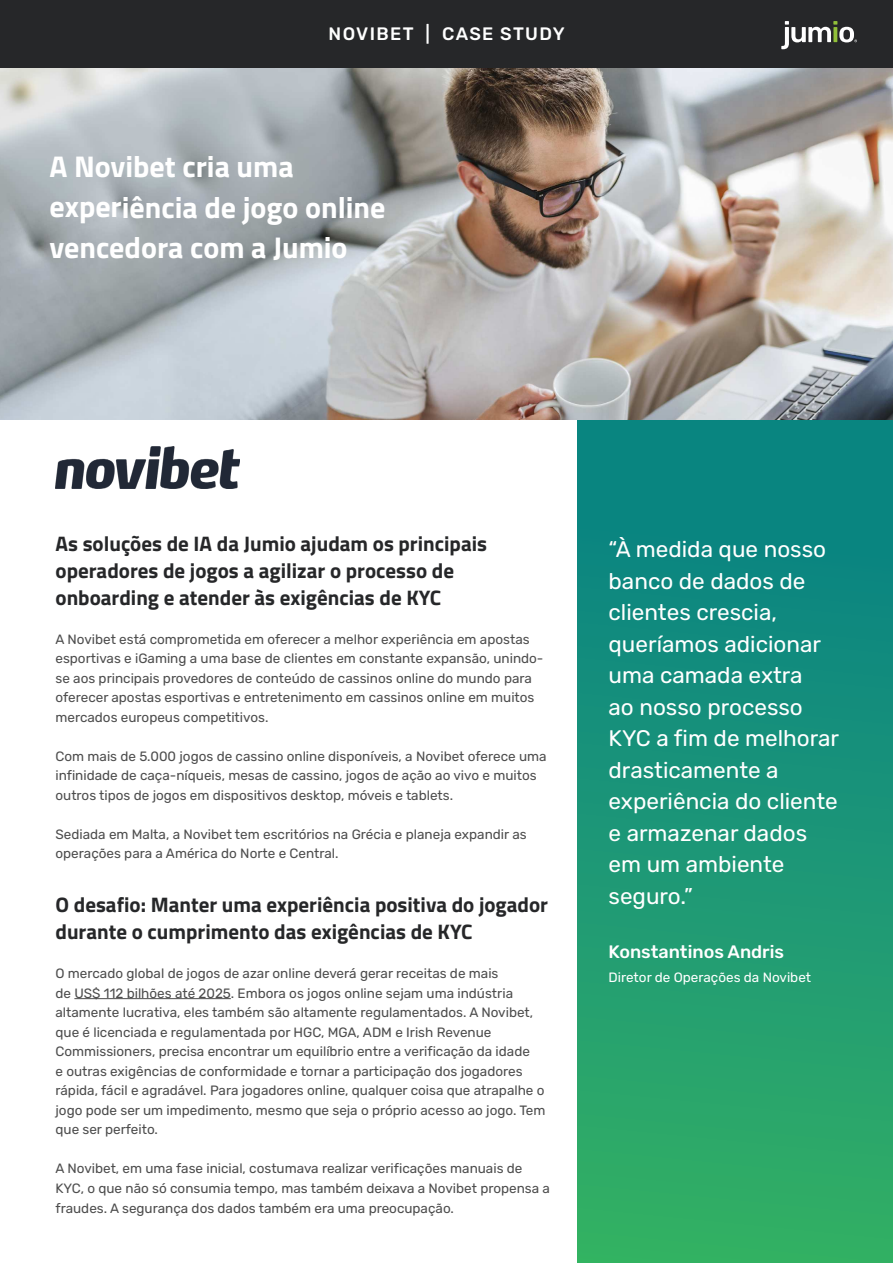
<style>
.page{position:relative;width:893px;height:1263px;background:#fff}
.page>*{position:absolute;margin:0;border:0;box-sizing:border-box;transform-origin:0 0}
.t1{font:700 30px/40.5px "Titillium Web";color:#fff}
.t2{font:22.5px/31.5px "Rubik";color:#fff}
.t3{font:700 21px/27px "Titillium Web";color:#262729}
.t4{font:500 18px "Rubik";color:#fff}
.t5{font:500 18px "Rubik";letter-spacing:.075em;color:#fff}
.t6{font:13.5px/19.5px "Rubik";color:#4d4d4d}
.t7{font:13.5px "Rubik";color:#fff}
</style>
<div class="page">
<div style="left:577px;top:420px;width:316px;height:843px;background:linear-gradient(to bottom,#057f85,#33af65)"></div>
<img style="left:0;top:68px;width:893px;height:352px">
<hr style="left:74px;top:998px;width:157px;height:1px;background:#4d4d4d">
<div style="left:0;top:0;width:893px;height:68px;background:#262729"></div>
<img style="left:55px;top:447px;width:185px;height:41px">
<svg style="left:781px;top:21px;width:76px;height:28px"></svg>
<h3 class="t5" style="left:329px;top:24px;width:238px">NOVIBET | CASE STUDY</h3>
<h1 class="t1" style="left:49px;top:149px;width:338px">A Novibet cria uma experiência de jogo online vencedora com a Jumio</h1>
<h3 class="t3" style="left:55px;top:532px;width:433px">As soluções de IA da Jumio ajudam os principais operadores de jogos a agilizar o processo de onboarding e atender às exigências de KYC</h3>
<p class="t6" style="left:55px;top:630px;width:489px">A Novibet está comprometida em oferecer a melhor experiência em apostas esportivas e iGaming a uma base de clientes em constante expansão, unindo&shy;se aos principais provedores de conteúdo de cassinos online do mundo para oferecer apostas esportivas e entretenimento em cassinos online em muitos mercados europeus competitivos.</p>
<p class="t6" style="left:55px;top:747px;width:493px">Com mais de 5.000 jogos de cassino online disponíveis, a Novibet oferece uma infinidade de caça-níqueis, mesas de cassino, jogos de ação ao vivo e muitos outros tipos de jogos em dispositivos desktop, móveis e tablets.</p>
<p class="t6" style="left:55px;top:825px;width:473px">Sediada em Malta, a Novibet tem escritórios na Grécia e planeja expandir as operações para a América do Norte e Central.</p>
<h3 class="t3" style="left:55px;top:893px;width:494px">O desafio: Manter uma experiência positiva do jogador durante o cumprimento das exigências de KYC</h3>
<p class="t6" style="left:55px;top:964px;width:492px">O mercado global de jogos de azar online deverá gerar receitas de mais<br>de US$ 112 bilhões até 2025. Embora os jogos online sejam uma indústria altamente lucrativa, eles também são altamente regulamentados. A Novibet, que é licenciada e regulamentada por HGC, MGA, ADM e Irish Revenue Commissioners, precisa encontrar um equilíbrio entre a verificação da idade<br>e outras exigências de conformidade e tornar a participação dos jogadores rápida, fácil e agradável. Para jogadores online, qualquer coisa que atrapalhe o jogo pode ser um impedimento, mesmo que seja o próprio acesso ao jogo. Tem que ser perfeito.</p>
<p class="t6" style="left:55px;top:1159px;width:496px">A Novibet, em uma fase inicial, costumava realizar verificações manuais de<br>KYC, o que não só consumia tempo, mas também deixava a Novibet propensa a fraudes. A segurança dos dados também era uma preocupação.</p>
<h2 class="t2" style="left:609px;top:534px;width:232px">“À medida que nosso banco de dados de clientes crescia, queríamos adicionar uma camada extra<br>ao nosso processo<br>KYC a fim de melhorar drasticamente a experiência do cliente e armazenar dados em um ambiente seguro.”</h2>
<h3 class="t4" style="left:609px;top:941px;width:177px">Konstantinos Andris</h3>
<p class="t7" style="left:609px;top:970px;width:204px">Diretor de Operações da Novibet</p>
</div>
